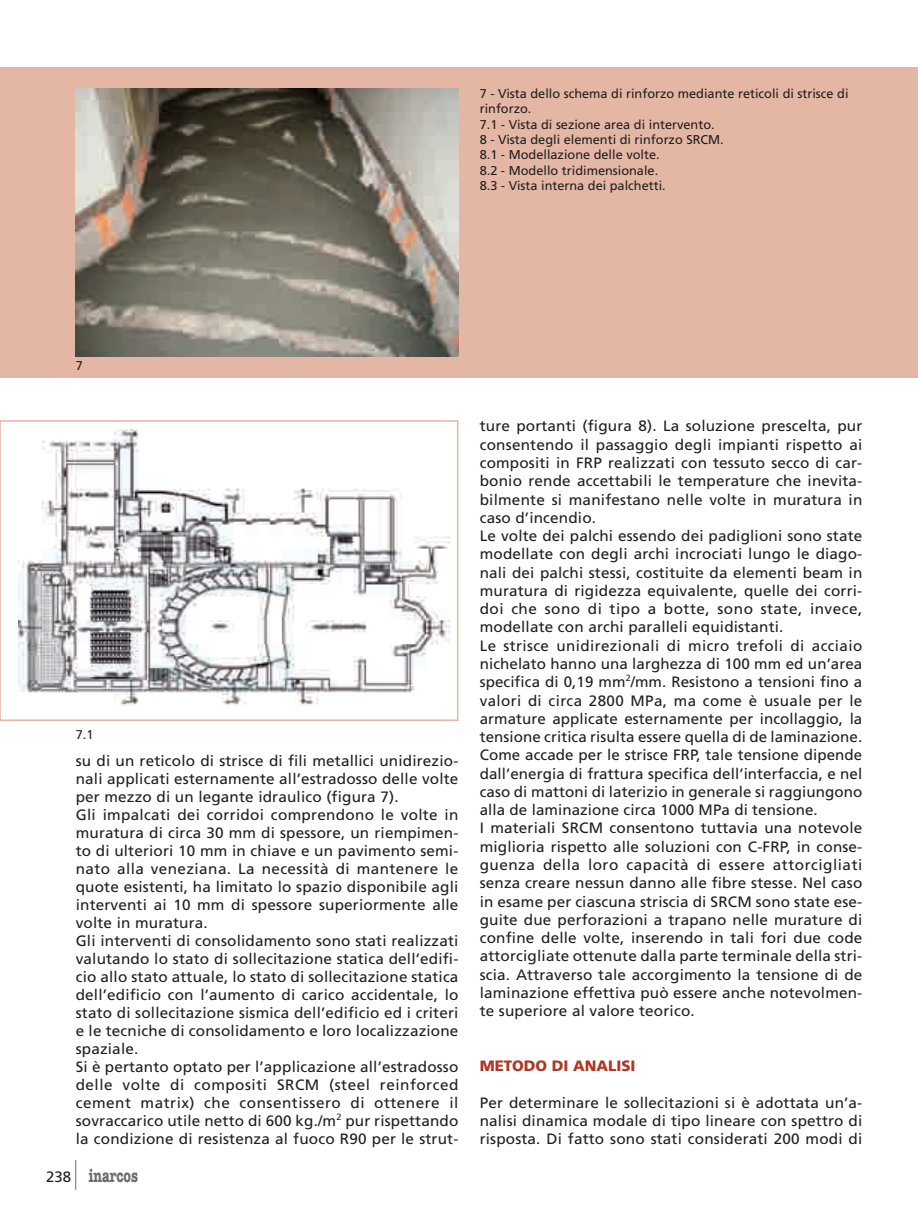
<style>
.page{position:relative;width:918px;height:1224px;background:#fff}
.page>*{position:absolute;margin:0;border:0;box-sizing:border-box;transform-origin:0 0}
.t1{font:700 18px "American Typewriter";color:#6c6d70;scale:.72 1}
.t2{font:15px/18.3px "Frutiger";letter-spacing:.01em;color:#231f20}
.t3{font:900 15px "Frutiger";color:#af3723}
.t4{font:12.75px/15.3px "Frutiger";color:#231f20}
.s1{font-family:"Frutiger";font-weight:400;font-size:15px;color:#231f20}
</style>
<div class="page">
<div style="left:905px;top:67px;width:13px;height:311px;background:#e3b7a3"></div>
<hr style="left:75px;top:1160px;width:1px;height:30px;background:#6c6d70">
<div style="left:0;top:67px;width:905px;height:311px;background:#e3b7a3"></div>
<img style="left:19px;top:429px;width:431px;height:278px">
<div style="left:0;top:420px;width:458px;height:301px;border:2px solid #e3b7a3"></div>
<img style="left:76px;top:89px;width:382px;height:267px">
<p class="t4" style="left:480px;top:87px;width:370px">7 - Vista dello schema di rinforzo mediante reticoli di strisce di rinforzo.<br>7.1 - Vista di sezione area di intervento.<br>8 - Vista degli elementi di rinforzo SRCM.<br>8.1 - Modellazione delle volte.<br>8.2 - Modello tridimensionale.<br>8.3 - Vista interna dei palchetti.</p>
<p class="t4" style="left:76px;top:359px;width:9px">7</p>
<p class="t4" style="left:76px;top:728px;width:19px">7.1</p>
<p class="t2" style="left:76px;top:753px;width:384px">su di un reticolo di strisce di fili metallici unidirezio&shy;nali applicati esternamente all’estradosso delle volte per mezzo di un legante idraulico (figura 7).<br>Gli impalcati dei corridoi comprendono le volte in muratura di circa 30 mm di spessore, un riempimen&shy;to di ulteriori 10 mm in chiave e un pavimento semi&shy;nato alla veneziana. La necessità di mantenere le quote esistenti, ha limitato lo spazio disponibile agli interventi ai 10 mm di spessore superiormente alle volte in muratura.<br>Gli interventi di consolidamento sono stati realizzati valutando lo stato di sollecitazione statica dell’edifi&shy;cio allo stato attuale, lo stato di sollecitazione statica dell’edificio con l’aumento di carico accidentale, lo stato di sollecitazione sismica dell’edificio ed i criteri e le tecniche di consolidamento e loro localizzazione spaziale.<br>Si è pertanto optato per l’applicazione all’estradosso delle volte di compositi SRCM (steel reinforced cement matrix) che consentissero di ottenere il sovraccarico utile netto di 600 kg./m<sup>2</sup> pur rispettando la condizione di resistenza al fuoco R90 per le strut-</p>
<p class="t1" style="left:46px;top:1170px;width:129px"><span class="s1">238</span> inarcos</p>
<p class="t2" style="left:480px;top:418px;width:384px">ture portanti (figura 8). La soluzione prescelta, pur consentendo il passaggio degli impianti rispetto ai compositi in FRP realizzati con tessuto secco di car&shy;bonio rende accettabili le temperature che inevita&shy;bilmente si manifestano nelle volte in muratura in caso d’incendio.<br>Le volte dei palchi essendo dei padiglioni sono state modellate con degli archi incrociati lungo le diago&shy;nali dei palchi stessi, costituite da elementi beam in muratura di rigidezza equivalente, quelle dei corri&shy;doi che sono di tipo a botte, sono state, invece, modellate con archi paralleli equidistanti.<br>Le strisce unidirezionali di micro trefoli di acciaio nichelato hanno una larghezza di 100 mm ed un’area specifica di 0,19 mm<sup>2</sup>/mm. Resistono a tensioni fino a valori di circa 2800 MPa, ma come è usuale per le armature applicate esternamente per incollaggio, la tensione critica risulta essere quella di de laminazione.<br>Come accade per le strisce FRP, tale tensione dipende dall’energia di frattura specifica dell’interfaccia, e nel caso di mattoni di laterizio in generale si raggiungono alla de laminazione circa 1000 MPa di tensione.<br>I materiali SRCM consentono tuttavia una notevole miglioria rispetto alle soluzioni con C-FRP, in conse&shy;guenza della loro capacità di essere attorcigliati senza creare nessun danno alle fibre stesse. Nel caso in esame per ciascuna striscia di SRCM sono state ese&shy;guite due perforazioni a trapano nelle murature di confine delle volte, inserendo in tali fori due code attorcigliate ottenute dalla parte terminale della stri&shy;scia. Attraverso tale accorgimento la tensione di de laminazione effettiva può essere anche notevolmen&shy;te superiore al valore teorico.</p>
<p class="t3" style="left:480px;top:1060px;width:157px">METODO DI ANALISI</p>
<p class="t2" style="left:480px;top:1094px;width:384px;text-align:justify">Per determinare le sollecitazioni si è adottata un’a&shy;nalisi dinamica modale di tipo lineare con spettro di risposta. Di fatto sono stati considerati 200 modi di</p>
</div>
